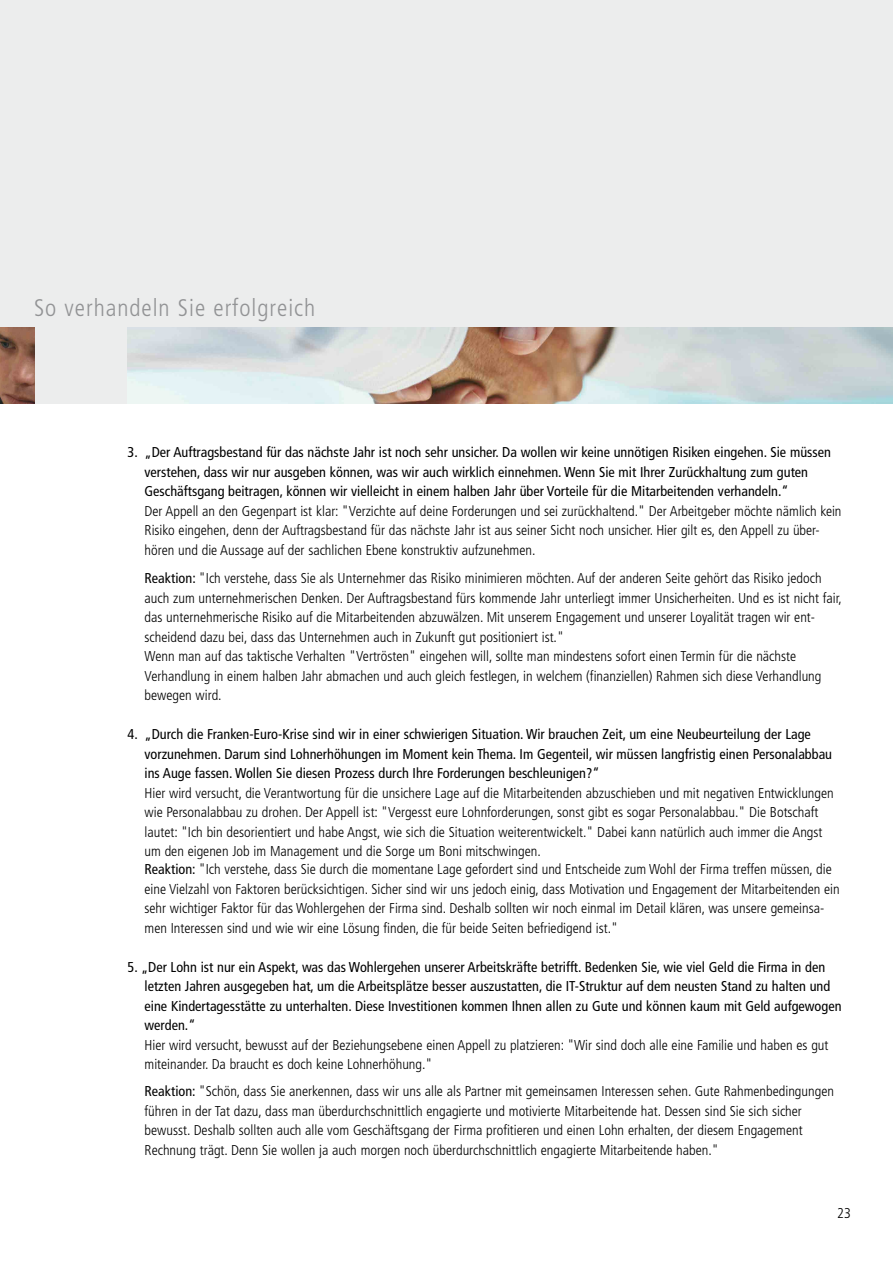
<style>
.page{position:relative;width:893px;height:1263px;background:#fff}
.page>*{position:absolute;margin:0;border:0;box-sizing:border-box;transform-origin:0 0}
.t1{font:300 condensed 24px "Frutiger";letter-spacing:.04em;color:#929395}
.t2{font:300 condensed 14.25px/19.5px "Frutiger";color:#000}
.t3{font:condensed 14.25px/19.5px "Frutiger";color:#000}
.s1{font-weight:400}
</style>
<div class="page">
<div style="left:0;top:0;width:893px;height:404px;background:#eceded"></div>
<img style="left:128px;top:327px;width:765px;height:77px">
<img style="left:0;top:327px;width:34px;height:77px">
<h1 class="t1" style="left:34px;top:294px;width:283px">So verhandeln Sie erfolgreich</h1>
<p class="t3" style="left:145px;top:443px;width:688px;text-indent:-17px">3. „Der Auftragsbestand für das nächste Jahr ist noch sehr unsicher. Da wollen wir keine unnötigen Risiken eingehen. Sie müssen verstehen, dass wir nur ausgeben können, was wir auch wirklich einnehmen. Wenn Sie mit Ihrer Zurückhaltung zum guten<br>Geschäftsgang beitragen, können wir vielleicht in einem halben Jahr über Vorteile für die Mitarbeitenden verhandeln.“</p>
<p class="t2" style="left:145px;top:501px;width:698px">Der Appell an den Gegenpart ist klar: "Verzichte auf deine Forderungen und sei zurückhaltend." Der Arbeitgeber möchte nämlich kein<br>Risiko eingehen, denn der Auftragsbestand für das nächste Jahr ist aus seiner Sicht noch unsicher. Hier gilt es, den Appell zu über&shy;hören und die Aussage auf der sachlichen Ebene konstruktiv aufzunehmen.</p>
<p class="t2" style="left:145px;top:569px;width:699px"><span class="s1">Reaktion:</span> "Ich verstehe, dass Sie als Unternehmer das Risiko minimieren möchten. Auf der anderen Seite gehört das Risiko jedoch auch zum unternehmerischen Denken. Der Auftragsbestand fürs kommende Jahr unterliegt immer Unsicherheiten. Und es ist nicht fair, das unternehmerische Risiko auf die Mitarbeitenden abzuwälzen. Mit unserem Engagement und unserer Loyalität tragen wir ent&shy;scheidend dazu bei, dass das Unternehmen auch in Zukunft gut positioniert ist."<br>Wenn man auf das taktische Verhalten "Vertrösten" eingehen will, sollte man mindestens sofort einen Termin für die nächste Verhandlung in einem halben Jahr abmachen und auch gleich festlegen, in welchem (finanziellen) Rahmen sich diese Verhandlung bewegen wird.</p>
<p class="t3" style="left:145px;top:724px;width:689px;text-indent:-17px">4. „Durch die Franken-Euro-Krise sind wir in einer schwierigen Situation. Wir brauchen Zeit, um eine Neubeurteilung der Lage vorzunehmen. Darum sind Lohnerhöhungen im Moment kein Thema. Im Gegenteil, wir müssen langfristig einen Personalabbau ins Auge fassen. Wollen Sie diesen Prozess durch Ihre Forderungen beschleunigen?“</p>
<p class="t2" style="left:145px;top:783px;width:691px">Hier wird versucht, die Verantwortung für die unsichere Lage auf die Mitarbeitenden abzuschieben und mit negativen Entwicklungen wie Personalabbau zu drohen. Der Appell ist: "Vergesst eure Lohnforderungen, sonst gibt es sogar Personalabbau." Die Botschaft lautet: "Ich bin desorientiert und habe Angst, wie sich die Situation weiterentwickelt." Dabei kann natürlich auch immer die Angst um den eigenen Job im Management und die Sorge um Boni mitschwingen.</p>
<p class="t2" style="left:145px;top:860px;width:697px"><span class="s1">Reaktion:</span> "Ich verstehe, dass Sie durch die momentane Lage gefordert sind und Entscheide zum Wohl der Firma treffen müssen, die eine Vielzahl von Faktoren berücksichtigen. Sicher sind wir uns jedoch einig, dass Motivation und Engagement der Mitarbeitenden ein sehr wichtiger Faktor für das Wohlergehen der Firma sind. Deshalb sollten wir noch einmal im Detail klären, was unsere gemeinsa&shy;men Interessen sind und wie wir eine Lösung finden, die für beide Seiten befriedigend ist."</p>
<p class="t3" style="left:145px;top:957px;width:698px;text-indent:-17px">5. „Der Lohn ist nur ein Aspekt, was das Wohlergehen unserer Arbeitskräfte betrifft. Bedenken Sie, wie viel Geld die Firma in den letzten Jahren ausgegeben hat, um die Arbeitsplätze besser auszustatten, die IT-Struktur auf dem neusten Stand zu halten und eine Kindertagesstätte zu unterhalten. Diese Investitionen kommen Ihnen allen zu Gute und können kaum mit Geld aufgewogen werden.“</p>
<p class="t2" style="left:145px;top:1035px;width:685px">Hier wird versucht, bewusst auf der Beziehungsebene einen Appell zu platzieren: "Wir sind doch alle eine Familie und haben es gut miteinander. Da braucht es doch keine Lohnerhöhung."</p>
<p class="t2" style="left:145px;top:1082px;width:691px"><span class="s1">Reaktion:</span> "Schön, dass Sie anerkennen, dass wir uns alle als Partner mit gemeinsamen Interessen sehen. Gute Rahmenbedingungen führen in der Tat dazu, dass man überdurchschnittlich engagierte und motivierte Mitarbeitende hat. Dessen sind Sie sich sicher bewusst. Deshalb sollten auch alle vom Geschäftsgang der Firma profitieren und einen Lohn erhalten, der diesem Engagement Rechnung trägt. Denn Sie wollen ja auch morgen noch überdurchschnittlich engagierte Mitarbeitende haben."</p>
<p class="t2" style="left:837px;top:1204px;width:15px">23</p>
</div>
